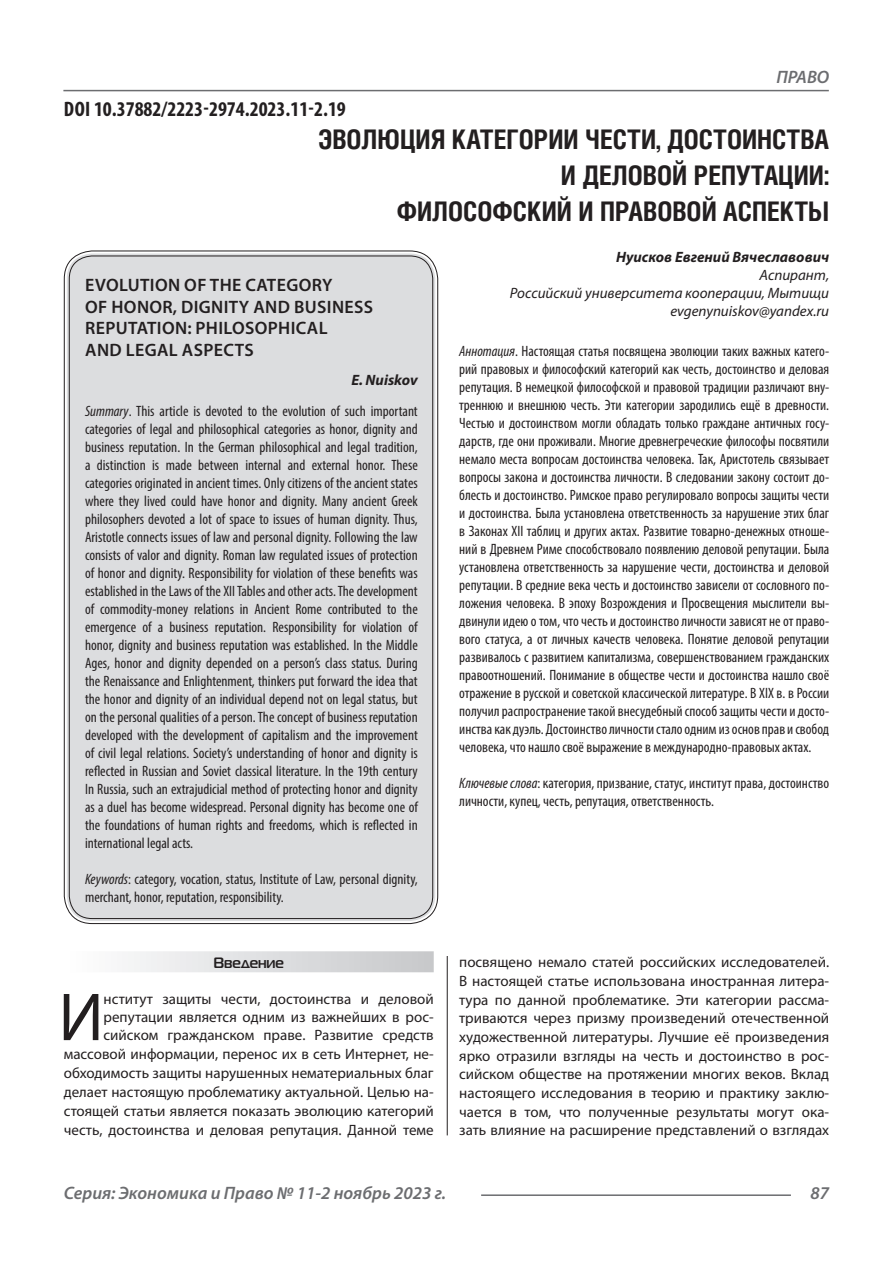
<style>
.page{position:relative;width:893px;height:1263px;background:#fff}
.page>*{position:absolute;margin:0;border:0;box-sizing:border-box;transform-origin:0 0}
.Статья_текст_первый{font:68.4px "Myriad Pro";color:#231f20}
.Статья_название{font:700 27px/36px "Helios Cond C";color:#231f20;text-align:right}
.ДОИ{font:700 condensed 21px "Myriad Pro";color:#231f20}
.Статья_название_англ{font:600 18px/21.6px "Myriad Pro";letter-spacing:.02em;color:#231f20}
.t1{font:italic 600 18px "Myriad Pro";color:#6c6d70}
.Статья_аннотация_анг{font:condensed 15px/18px "Myriad Pro";color:#231f20;text-align:justify}
.Статья_аннотация_тек{font:condensed 15px/18px "Myriad Pro";color:#231f20;text-align:justify}
.Статья_текст_первый-2{font:15px/18.8px "Myriad Pro";color:#231f20;text-align:right}
.Статья_автор_инфо{font:italic 15px/18px "Myriad Pro";color:#231f20;text-align:right}
.Статья_автор_инфо-2{font:italic 700 15px "Myriad Pro";color:#231f20}
.Статья_автор_англ{font:italic 700 15px "Myriad Pro";color:#231f20}
.Статья_подзаголовок{font:700 15px "Magistral C";color:#231f20}
.s1{font-style:italic}
</style>
<div class="page">
<hr style="left:447px;top:128px;width:1px;height:1007px;background:#231f20">
<hr style="left:63px;top:90px;width:766px;height:1px;background:#6c6d70">
<hr style="left:481px;top:1194px;width:310px;height:2px;background:#6c6d70">
<div style="left:443px;top:128px;width:10px;height:828px;background:#fff"></div>
<div style="left:67px;top:253px;width:368px;height:668px;background:#dcdddf;border-radius:26px"></div>
<div style="left:64px;top:951px;width:370px;height:21px;background:linear-gradient(to right,#fefeff,#c6c8ca)"></div>
<p class="ДОИ" style="left:64px;top:96px;width:283px">DOI 10.37882/2223-2974.2023.11-2.19</p>
<p class="t1" style="left:776px;top:66px;width:54px">ПРАВО</p>
<p class="Статья_название" style="left:318px;top:121px;width:513px">ЭВОЛЮЦИЯ КАТЕГОРИИ ЧЕСТИ, ДОСТОИНСТВА<br>И ДЕЛОВОЙ РЕПУТАЦИИ:<br>ФИЛОСОФСКИЙ И ПРАВОВОЙ АСПЕКТЫ</p>
<p class="Статья_автор_инфо-2" style="left:616px;top:247px;width:215px">Нуисков Евгений Вячеславович</p>
<p class="Статья_автор_инфо" style="left:510px;top:265px;width:321px">Аспирант,<br>Российский университета кооперации, Мытищи</p>
<p class="Статья_автор_инфо" style="left:670px;top:301px;width:160px">evgenynuiskov@yandex.ru</p>
<p class="Статья_аннотация_тек" style="left:459px;top:342px;width:371px"><span class="s1">Аннотация</span>. Настоящая статья посвящена эволюции таких важных катего&shy;рий правовых и философский категорий как честь, достоинство и деловая репутация. В немецкой философской и правовой традиции различают вну&shy;треннюю и внешнюю честь. Эти категории зародились ещё в древности.<br>Честью и достоинством могли обладать только граждане античных госу&shy;дарств, где они проживали. Многие древнегреческие философы посвятили немало места вопросам достоинства человека. Так, Аристотель связывает вопросы закона и достоинства личности. В следовании закону состоит до&shy;блесть и достоинство. Римское право регулировало вопросы защиты чести и достоинства. Была установлена ответственность за нарушение этих благ в Законах XII таблиц и других актах. Развитие товарно-денежных отноше&shy;ний в Древнем Риме способствовало появлению деловой репутации. Была установлена ответственность за нарушение чести, достоинства и деловой репутации. В средние века честь и достоинство зависели от сословного по&shy;ложения человека. В эпоху Возрождения и Просвещения мыслители вы&shy;двинули идею о том, что честь и достоинство личности зависят не от право&shy;вого статуса, а от личных качеств человека. Понятие деловой репутации развивалось с развитием капитализма, совершенствованием гражданских правоотношений. Понимание в обществе чести и достоинства нашло своё отражение в русской и советской классической литературе. В XIX в. в России получил распространение такой внесудебный способ защиты чести и досто&shy;инства как дуэль. Достоинство личности стало одним из основ прав и свобод человека, что нашло своё выражение в международно-правовых актах.</p>
<p class="Статья_аннотация_тек" style="left:459px;top:774px;width:371px"><span class="s1">Ключевые слова</span>: категория, призвание, статус, институт права, достоинство личности, купец, честь, репутация, ответственность.</p>
<p class="Статья_название_англ" style="left:85px;top:274px;width:289px">EVOLUTION OF THE CATEGORY<br>OF HONOR, DIGNITY AND BUSINESS<br>REPUTATION: PHILOSOPHICAL<br>AND LEGAL ASPECTS</p>
<p class="Статья_автор_англ" style="left:351px;top:370px;width:68px">E. Nuiskov</p>
<p class="Статья_аннотация_анг" style="left:85px;top:401px;width:334px"><span class="s1">Summary</span>. This article is devoted to the evolution of such important categories of legal and philosophical categories as honor, dignity and business reputation. In the German philosophical and legal tradition, a distinction is made between internal and external honor. These categories originated in ancient times. Only citizens of the ancient states where they lived could have honor and dignity. Many ancient Greek philosophers devoted a lot of space to issues of human dignity. Thus, Aristotle connects issues of law and personal dignity. Following the law consists of valor and dignity. Roman law regulated issues of protection of honor and dignity. Responsibility for violation of these benefits was established in the Laws of the XII Tables and other acts. The development of commodity-money relations in Ancient Rome contributed to the emergence of a business reputation. Responsibility for violation of honor, dignity and business reputation was established. In the Middle Ages, honor and dignity depended on a person’s class status. During the Renaissance and Enlightenment, thinkers put forward the idea that the honor and dignity of an individual depend not on legal status, but on the personal qualities of a person. The concept of business reputation developed with the development of capitalism and the improvement of civil legal relations. Society’s understanding of honor and dignity is reflected in Russian and Soviet classical literature. In the 19th century In Russia, such an extrajudicial method of protecting honor and dignity as a duel has become widespread. Personal dignity has become one of the foundations of human rights and freedoms, which is reflected in international legal acts.</p>
<p class="Статья_аннотация_анг" style="left:85px;top:869px;width:334px"><span class="s1">Keywords</span>: category, vocation, status, Institute of Law, personal dignity, merchant, honor, reputation, responsibility.</p>
<p class="Статья_подзаголовок" style="left:213px;top:954px;width:72px">Введение</p>
<p class="Статья_текст_первый-2" style="left:64px;top:989px;width:371px">нститут защиты чести, достоинства и деловой репутации является одним из важнейших в рос&shy;сийском гражданском праве. Развитие средств массовой информации, перенос их в сеть Интернет, не&shy;обходимость защиты нарушенных нематериальных благ делает настоящую проблематику актуальной. Целью на&shy;стоящей статьи является показать эволюцию категорий честь, достоинства и деловая репутация. Данной теме</p>
<p class="Статья_текст_первый" style="left:59px;top:975px;width:47px">И</p>
<p class="Статья_текст_первый-2" style="left:459px;top:952px;width:371px;text-align:justify">посвящено немало статей российских исследователей.<br>В настоящей статье использована иностранная литера&shy;тура по данной проблематике. Эти категории рассма&shy;триваются через призму произведений отечественной художественной литературы. Лучшие её произведения ярко отразили взгляды на честь и достоинство в рос&shy;сийском обществе на протяжении многих веков. Вклад настоящего исследования в теорию и практику заклю&shy;чается в том, что полученные результаты могут ока&shy;зать влияние на расширение представлений о взглядах</p>
<p class="t1" style="left:64px;top:1182px;width:384px">Серия: Экономика и Право № 11-2 ноябрь 2023 г.</p>
<p class="t1" style="left:810px;top:1182px;width:20px">87</p>
</div>
